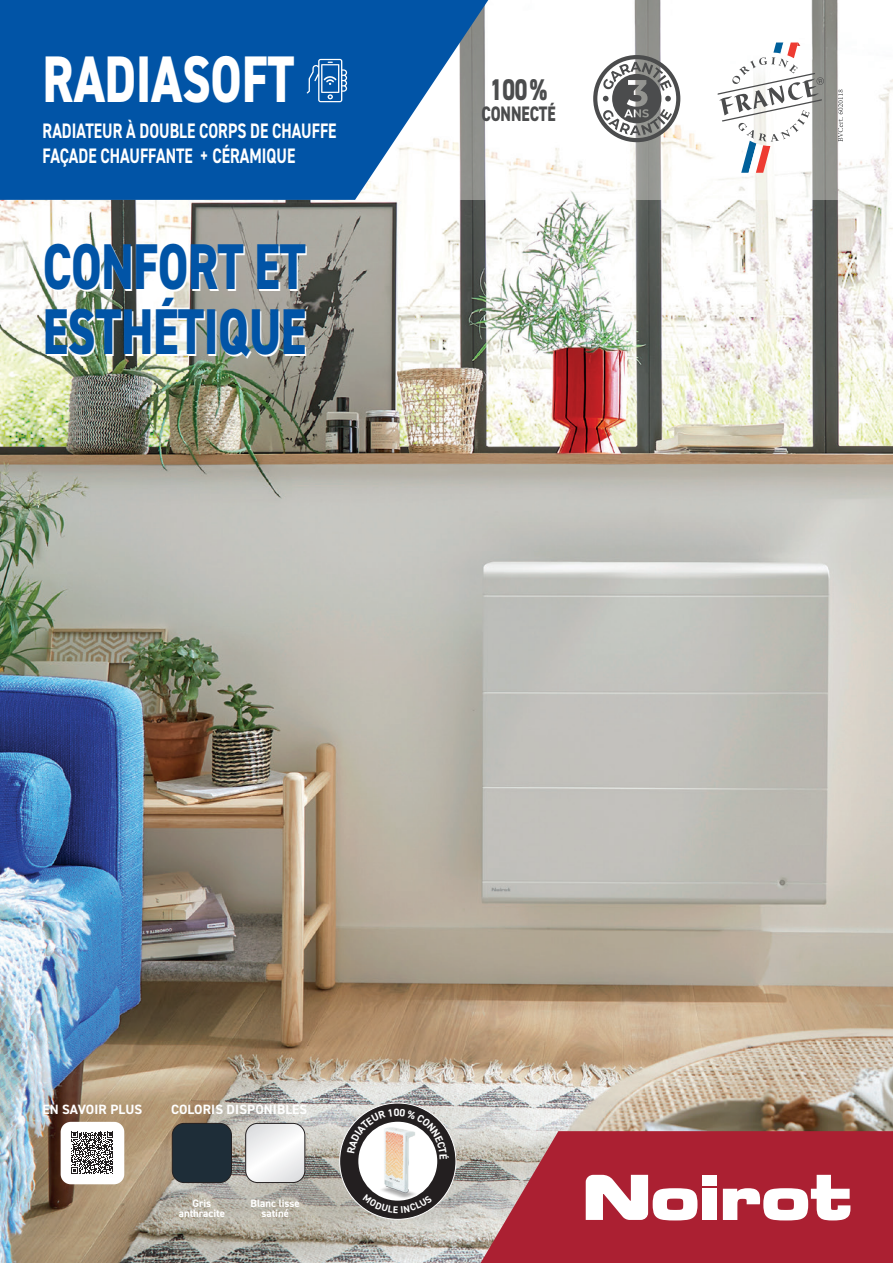
<style>
.page{position:relative;width:893px;height:1263px;background:#fff}
.page>*{position:absolute;margin:0;border:0;box-sizing:border-box;transform-origin:0 0}
.NOM_PRODUIT{font:800 66px "DIN2014";color:#fff;scale:.75 1}
.MOTS_CLEFS{font:800 64.8px/64.8px "DIN2014";letter-spacing:-.01em;color:#0154a6;scale:.75 1}
.TYPE_PRODUIT{font:800 30px "DIN2014";color:#4b4c4d;scale:.75 1}
.TYPE_PRODUIT-2{font:700 21px/25.2px "DIN2014";color:#fff;scale:.75 1}
.TYPE_PRODUIT-3{font:800 21px "DIN2014";color:#4b4c4d;scale:.75 1}
.t1{font:700 13.5px "DIN2014";letter-spacing:.01em;color:#fff}
.t2{font:700 10.8px/10.8px "DIN2014";color:#fff;text-align:center}
.t3{font:700 10.5px "DIN2014";color:#fff}
</style>
<div class="page">
<img style="left:0;top:200px;width:893px;height:1063px">
<svg style="left:507px;top:0;width:386px;height:200px"></svg>
<svg style="left:0;top:0;width:507px;height:200px;background:#276caf"></svg>
<svg style="left:457px;top:1131px;width:436px;height:132px;background:#af3d4a"></svg>
<div style="left:703px;top:1189px;width:14px;height:31px;background:#fff"></div>
<div style="left:703px;top:1175px;width:14px;height:11px;background:#fff"></div>
<svg style="left:723px;top:1175px;width:127px;height:45px"></svg>
<svg style="left:586px;top:1175px;width:111px;height:45px"></svg>
<svg style="left:307px;top:59px;width:40px;height:43px;background:#407ebc"></svg>
<svg style="left:718px;top:43px;width:106px;height:130px"></svg>
<svg style="left:838px;top:90px;width:5px;height:52px"></svg>
<div style="left:593px;top:55px;width:87px;height:87px;border:4px solid #4b4c4d;border-radius:50%"></div>
<svg style="left:602px;top:62px;width:70px;height:73px"></svg>
<div style="left:340px;top:1103px;width:116px;height:116px;background:#231f20;border-radius:50%"></div>
<div style="left:358px;top:1122px;width:79px;height:78px;background:#fff;border-radius:50%"></div>
<img style="left:381px;top:1121px;width:41px;height:73px">
<div style="left:172px;top:1123px;width:59px;height:59px;background:#1e2d38;border-radius:12px"></div>
<div style="left:172px;top:1123px;width:60px;height:60px;border:1px solid #231f20;border-radius:12px"></div>
<svg style="left:246px;top:1123px;width:59px;height:59px"></svg>
<div style="left:245px;top:1123px;width:60px;height:60px;border:1px solid #231f20;border-radius:12px"></div>
<div style="left:61px;top:1122px;width:63px;height:62px;background:#fff;border-radius:10px"></div>
<svg style="left:71px;top:1132px;width:42px;height:42px"></svg>
<svg style="left:347px;top:1109px;width:45px;height:44px"></svg>
<svg style="left:400px;top:1108px;width:49px;height:51px"></svg>
<svg style="left:363px;top:1194px;width:69px;height:19px"></svg>
<p class="NOM_PRODUIT" style="left:43px;top:36px;width:337px">RADIASOFT</p>
<p class="TYPE_PRODUIT-2" style="left:43px;top:118px;width:393px">RADIATEUR À DOUBLE CORPS DE CHAUFFE<br>FAÇADE CHAUFFANTE + CÉRAMIQUE</p>
<p class="MOTS_CLEFS" style="left:43px;top:235px;width:353px">CONFORT ET<br>ESTHÉTIQUE</p>
<p class="TYPE_PRODUIT" style="left:490px;top:70px;width:78px">100%</p>
<p class="TYPE_PRODUIT-3" style="left:481px;top:100px;width:101px">CONNECTÉ</p>
<p class="t1" style="left:43px;top:1101px;width:101px">EN SAVOIR PLUS</p>
<p class="t1" style="left:171px;top:1100px;width:138px">COLORIS DISPONIBLES</p>
<p class="t2" style="left:179px;top:1197px;width:48px">Gris anthracite</p>
<p class="t2" style="left:251px;top:1197px;width:51px">Blanc lisse satiné</p>
<p class="t3" style="left:394px;top:1105px;width:7px">0</p>
</div>
